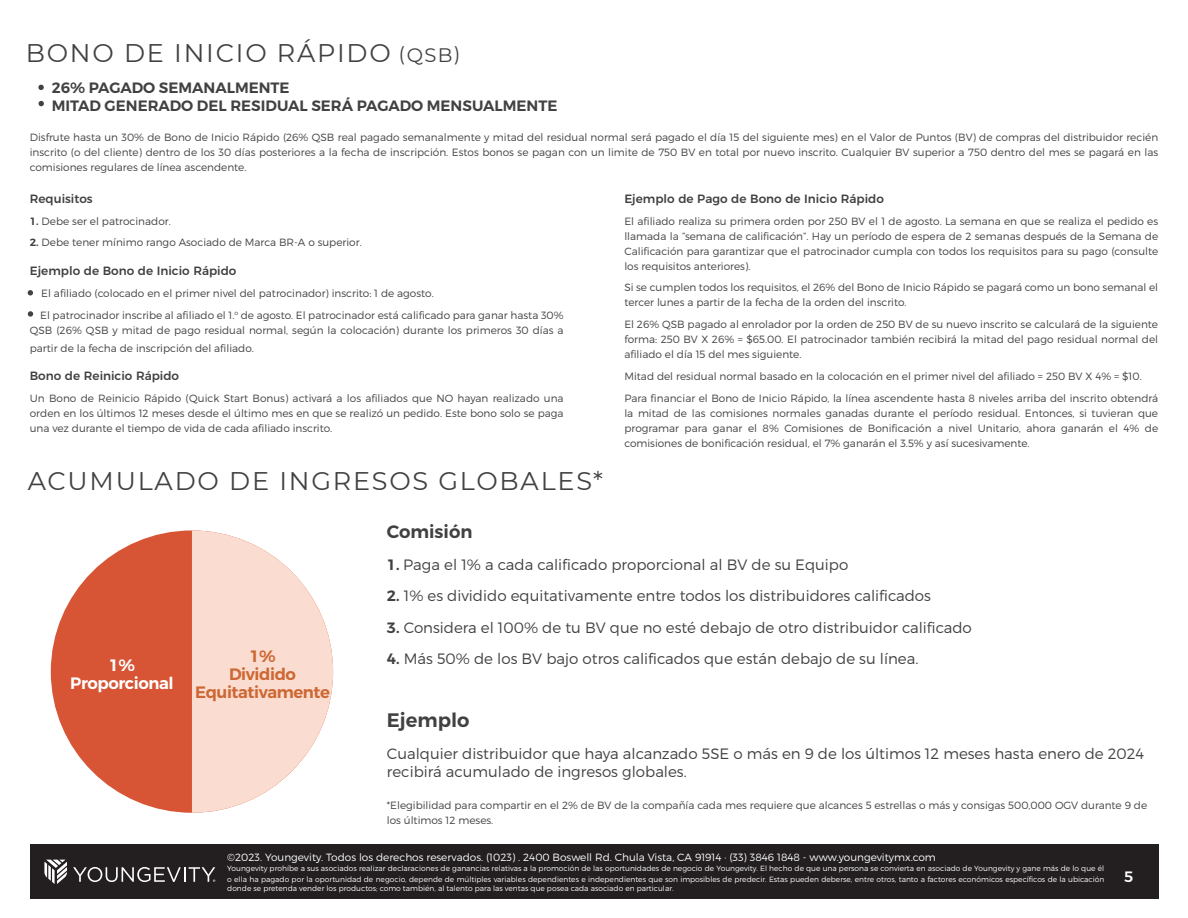
<style>
.page{position:relative;width:1188px;height:918px;background:#fff}
.page>*{position:absolute;margin:0;border:0;box-sizing:border-box;transform-origin:0 0}
.t1{font:25.5px "Montserrat";letter-spacing:.07em;color:#414142}
.t2{font:600 19.5px "Montserrat";color:#414142}
.t3{font:600 18px "Montserrat";color:#414142}
.t4{font:600 16.5px/18px "Montserrat";letter-spacing:-.025em;color:#cd6733;text-align:center}
.t5{font:600 16.5px/18px "Montserrat";letter-spacing:-.025em;color:#fff;text-align:center}
.t6{font:300 15px/18px "Montserrat";color:#414142}
.t7{font:600 15px/18px "Montserrat";color:#414142}
.t8{font:500 15px "Montserrat";color:#fff}
.t9{font:500 12px "Montserrat";color:#414142}
.t10{font:300 10.5px/15px "Montserrat";color:#414142}
.t11{font:300 10.5px "Montserrat";color:#fff}
.t12{font:300 7.5px/10.5px "Montserrat";color:#fff}
.s1{font-size:19.5px}
.s2{font-weight:600}
</style>
<div class="page">
<div style="left:30px;top:844px;width:1128px;height:55px;background:#231f20"></div>
<svg style="left:44px;top:860px;width:23px;height:24px"></svg>
<svg style="left:73px;top:867px;width:142px;height:15px"></svg>
<div style="left:51px;top:530px;width:282px;height:283px;background:#d75434;border-radius:50%"></div>
<svg style="left:192px;top:530px;width:141px;height:283px"></svg>
<svg style="left:38px;top:85px;width:6px;height:5px"></svg>
<svg style="left:39px;top:101px;width:5px;height:5px"></svg>
<svg style="left:28px;top:311px;width:5px;height:6px"></svg>
<svg style="left:28px;top:290px;width:5px;height:6px"></svg>
<h1 class="t1" style="left:26px;top:35px;width:436px">BONO DE INICIO RÁPIDO <span class="s1">(QSB)</span></h1>
<h3 class="t7" style="left:52px;top:79px;width:507px">26% PAGADO SEMANALMENTE<br>MITAD GENERADO DEL RESIDUAL SERÁ PAGADO MENSUALMENTE</h3>
<p class="t10" style="left:30px;top:129px;width:1130px;text-align:justify">Disfrute hasta un 30% de Bono de Inicio Rápido (26% QSB real pagado semanalmente y mitad del residual normal será pagado el día 15 del siguiente mes) en el Valor de Puntos (BV) de compras del distribuidor recién inscrito (o del cliente) dentro de los 30 días posteriores a la fecha de inscripción. Estos bonos se pagan con un limite de 750 BV en total por nuevo inscrito. Cualquier BV superior a 750 dentro del mes se pagará en las comisiones regulares de línea ascendente.</p>
<p class="t9" style="left:30px;top:189px;width:64px">Requisitos</p>
<p class="t10" style="left:30px;top:213px;width:143px"><span class="s2">1.</span> Debe ser el patrocinador.</p>
<p class="t10" style="left:30px;top:235px;width:333px"><span class="s2">2.</span> Debe tener mínimo rango Asociado de Marca BR-A o superior.</p>
<p class="t9" style="left:30px;top:261px;width:208px">Ejemplo de Bono de Inicio Rápido</p>
<p class="t10" style="left:40px;top:282px;width:525px;line-height:21.8px">El afiliado (colocado en el primer nivel del patrocinador) inscrito: 1 de agosto.<br>El patrocinador inscribe al afiliado el 1.<sup>o</sup> de agosto. El patrocinador está calificado para ganar hasta 30%</p>
<p class="t10" style="left:30px;top:321px;width:535px;line-height:18px">QSB (26% QSB y mitad de pago residual normal, según la colocación) durante los primeros 30 días a partir de la fecha de inscripción del afiliado.</p>
<p class="t9" style="left:30px;top:366px;width:151px">Bono de Reinicio Rápido</p>
<p class="t10" style="left:30px;top:391px;width:535px;text-align:justify">Un Bono de Reinicio Rápido (Quick Start Bonus) activará a los afiliados que NO hayan realizado una orden en los últimos 12 meses desde el último mes en que se realizó un pedido. Este bono solo se paga una vez durante el tiempo de vida de cada afiliado inscrito.</p>
<h1 class="t1" style="left:28px;top:464px;width:577px">ACUMULADO DE INGRESOS GLOBALES*</h1>
<p class="t9" style="left:624px;top:189px;width:261px">Ejemplo de Pago de Bono de Inicio Rápido</p>
<p class="t10" style="left:624px;top:213px;width:535px;text-align:justify">El afiliado realiza su primera orden por 250 BV el 1 de agosto. La semana en que se realiza el pedido es llamada la “semana de calificación”. Hay un período de espera de 2 semanas después de la Semana de Calificación para garantizar que el patrocinador cumpla con todos los requisitos para su pago (consulte los requisitos anteriores).</p>
<p class="t10" style="left:624px;top:280px;width:535px">Si se cumplen todos los requisitos, el 26% del Bono de Inicio Rápido se pagará como un bono semanal el tercer lunes a partir de la fecha de la orden del inscrito.</p>
<p class="t10" style="left:624px;top:317px;width:535px;text-align:justify">El 26% QSB pagado al enrolador por la orden de 250 BV de su nuevo inscrito se calculará de la siguiente forma: 250 BV X 26% = $65.00. El patrocinador también recibirá la mitad del pago residual normal del afiliado el día 15 del mes siguiente.</p>
<p class="t10" style="left:624px;top:365px;width:535px;line-height:21.8px">Mitad del residual normal basado en la colocación en el primer nivel del afiliado = 250 BV X 4% = $10.<br>Para financiar el Bono de Inicio Rápido, la línea ascendente hasta 8 niveles arriba del inscrito obtendrá</p>
<p class="t10" style="left:624px;top:405px;width:535px;text-align:justify">la mitad de las comisiones normales ganadas durante el período residual. Entonces, si tuvieran que programar para ganar el 8% Comisiones de Bonificación a nivel Unitario, ahora ganarán el 4% de comisiones de bonificación residual, el 7% ganarán el 3.5% y así sucesivamente.</p>
<h3 class="t5" style="left:70px;top:656px;width:105px">1%<br>Proporcional</h3>
<h3 class="t4" style="left:195px;top:647px;width:136px">1%<br>Dividido<br>Equitativamente</h3>
<h3 class="t3" style="left:387px;top:521px;width:87px">Comisión</h3>
<h3 class="t6" style="left:387px;top:555px;width:463px"><span class="s2">1.</span> Paga el 1% a cada calificado proporcional al BV de su Equipo</h3>
<h3 class="t6" style="left:387px;top:587px;width:546px"><span class="s2">2.</span> 1% es dividido equitativamente entre todos los distribuidores calificados</h3>
<h3 class="t6" style="left:387px;top:618px;width:586px"><span class="s2">3.</span> Considera el 100% de tu BV que no esté debajo de otro distribuidor calificado</h3>
<h3 class="t6" style="left:387px;top:650px;width:533px"><span class="s2">4.</span> Más 50% de los BV bajo otros calificados que están debajo de su línea.</h3>
<h2 class="t2" style="left:387px;top:708px;width:84px">Ejemplo</h2>
<h3 class="t6" style="left:387px;top:744px;width:759px">Cualquier distribuidor que haya alcanzado 5SE o más en 9 de los últimos 12 meses hasta enero de 2024 recibirá acumulado de ingresos globales.</h3>
<p class="t10" style="left:387px;top:798px;width:762px">*Elegibilidad para compartir en el 2% de BV de la compañía cada mes requiere que alcances 5 estrellas o más y consigas 500,000 OGV durante 9 de los últimos 12 meses.</p>
<p class="t11" style="left:227px;top:851px;width:710px">©2023. Youngevity. Todos los derechos reservados. (1023) . 2400 Boswell Rd. Chula Vista, CA 91914 · (33) 3846 1848 - www.youngevitymx.com</p>
<p class="t12" style="left:227px;top:863px;width:879px">Youngevity prohíbe a sus asociados realizar declaraciones de ganancias relativas a la promoción de las oportunidades de negocio de Youngevity. El hecho de que una persona se convierta en asociado de Youngevity y gane más de lo que él o ella ha pagado por la oportunidad de negocio, depende de múltiples variables dependientes e independientes que son imposibles de predecir. Estas pueden deberse, entre otros, tanto a factores económicos específicos de la ubicación</p>
<p class="t12" style="left:227px;top:883px;width:448px">donde se pretenda vender los productos; como también, al talento para las ventas que posea cada asociado en particular.</p>
<h3 class="t8" style="left:1124px;top:864px;width:11px">5</h3>
</div>
